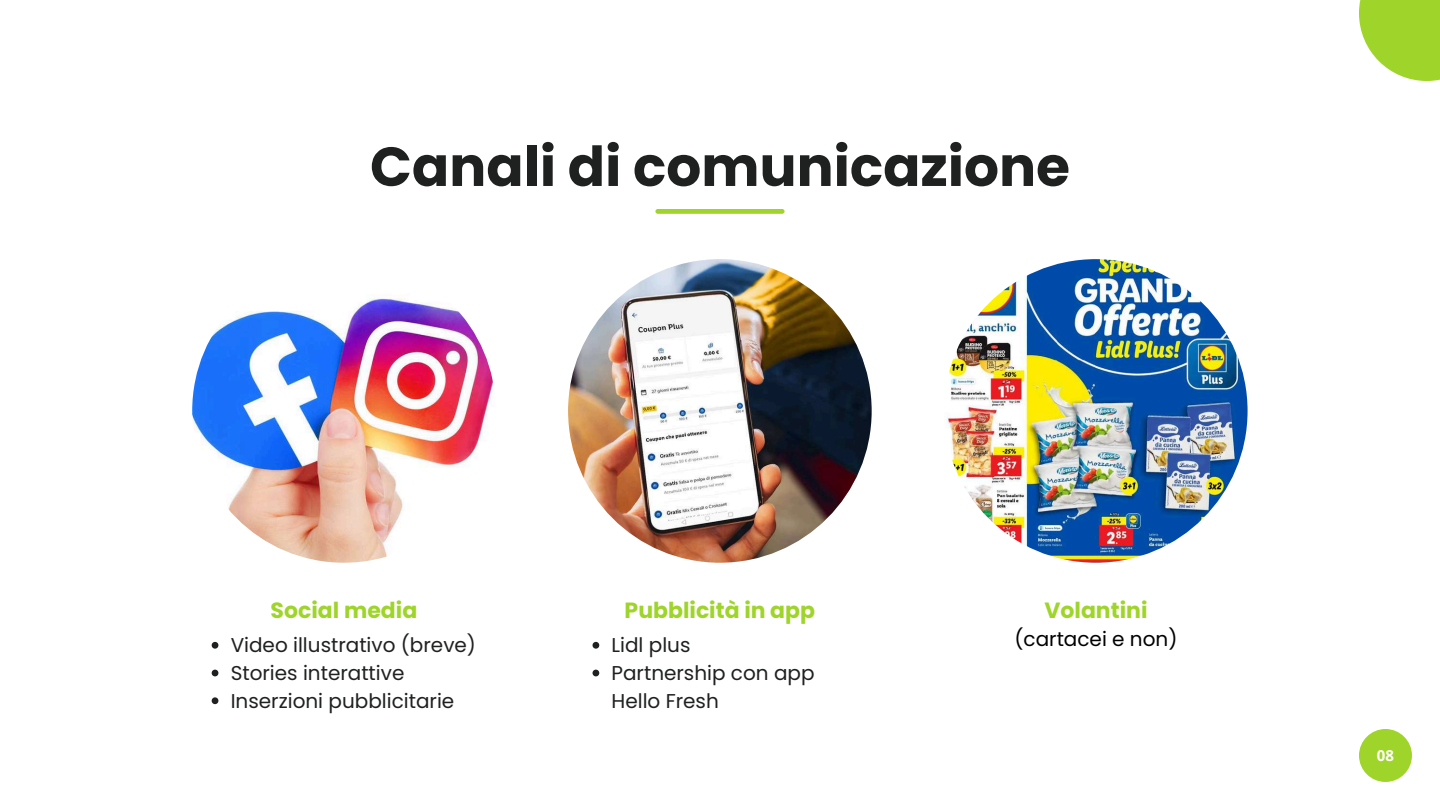
<style>
.page{position:relative;width:1440px;height:810px;background:#fff}
.page>*{position:absolute;margin:0;border:0;box-sizing:border-box;transform-origin:0 0}
.t1{font:700 55px "Poppins";color:#1f2020}
.t2{font:700 22px "Poppins";color:#9fd52b}
.t3{font:20px/27.8px "Poppins";color:#1f2020}
.t4{font:20px "Poppins";color:#000}
.t5{font:700 15px "Open Sans";color:#fff}
</style>
<div class="page">
<div style="left:1359px;top:0;width:81px;height:81px;background:#9fd52b"></div>
<div style="left:1359px;top:729px;width:53px;height:53px;background:#9fd52b;border-radius:50%"></div>
<img style="left:192px;top:259px;width:304px;height:304px;border-radius:50%">
<img style="left:568px;top:259px;width:304px;height:304px;border-radius:50%">
<img style="left:944px;top:259px;width:304px;height:304px;border-radius:50%">
<div style="left:655px;top:209px;width:130px;height:5px;background:#9fd52b;border-radius:2px"></div>
<svg style="left:212px;top:642px;width:6px;height:7px"></svg>
<svg style="left:212px;top:670px;width:6px;height:6px"></svg>
<svg style="left:212px;top:697px;width:6px;height:7px"></svg>
<svg style="left:593px;top:642px;width:6px;height:7px"></svg>
<svg style="left:593px;top:670px;width:6px;height:6px"></svg>
<h1 class="t1" style="left:370px;top:128px;width:701px">Canali di comunicazione</h1>
<p class="t2" style="left:271px;top:594px;width:148px">Social media</p>
<p class="t3" style="left:231px;top:631px;width:247px">Video illustrativo (breve)<br>Stories interattive<br>Inserzioni pubblicitarie</p>
<p class="t2" style="left:625px;top:594px;width:192px">Pubblicità in app</p>
<p class="t3" style="left:612px;top:631px;width:205px">Lidl plus<br>Partnership con app<br>Hello Fresh</p>
<p class="t2" style="left:1044px;top:594px;width:105px">Volantini</p>
<p class="t4" style="left:1014px;top:625px;width:164px">(cartacei e non)</p>
<p class="t5" style="left:1377px;top:745px;width:19px">08</p>
</div>
